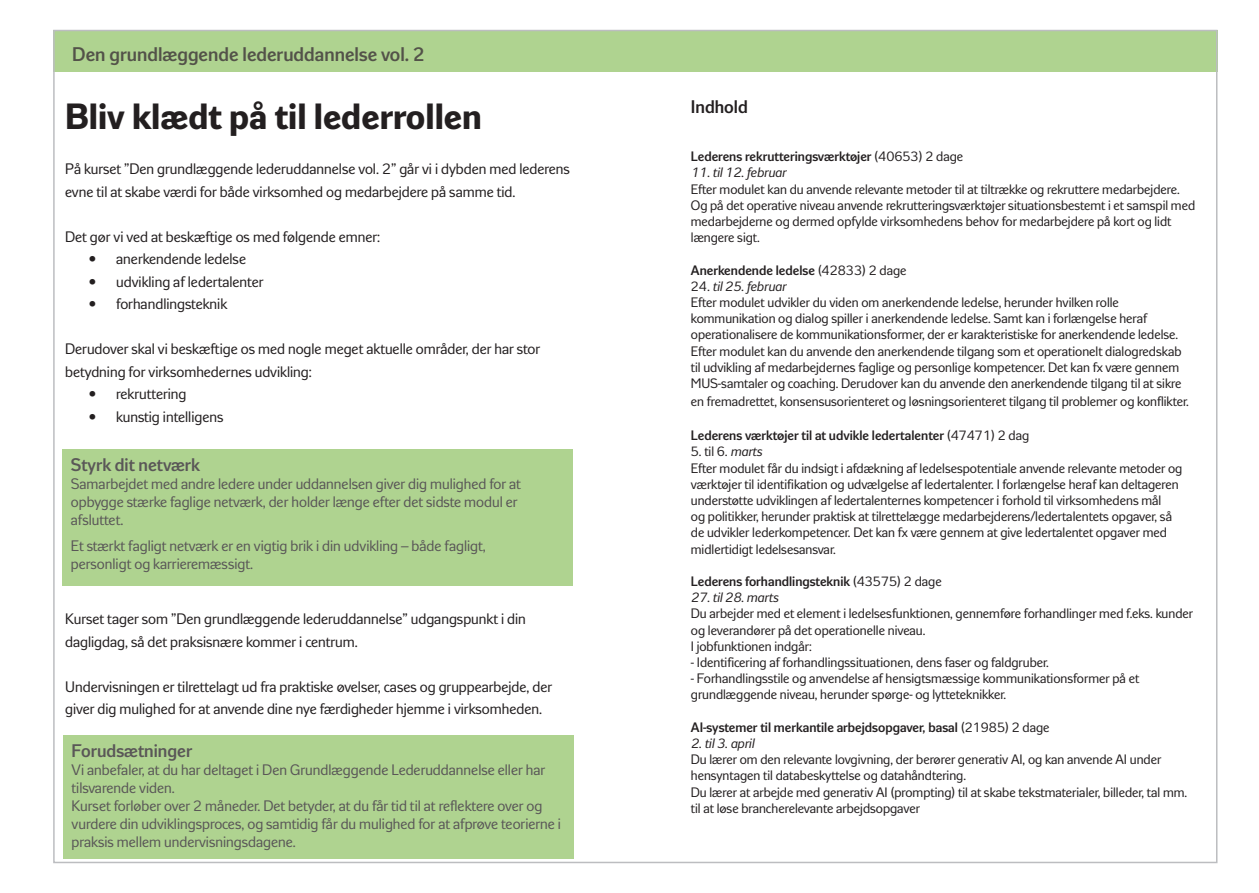
<style>
.page{position:relative;width:1259px;height:893px;background:#fff}
.page>*{position:absolute;margin:0;border:0;box-sizing:border-box;transform-origin:0 0}
.Brød_1__linje{font:700 36px "Lettre Gothic";color:#231f20}
.Brød_overskrift{font:600 19.5px "Lettre Gothic";color:#535249}
.t1{font:600 18px "Lettre Gothic";color:#231f20}
.Brød_1__linje-2{font:15px/18px "Lettre Gothic";color:#231f20}
.Brød_1__linje-3{font:13.5px/16.2px "Lettre Gothic";color:#231f20}
.Brød_1__linje-4{font:600 13.5px "Lettre Gothic";color:#231f20}
.Brød_1__linje-5{font:italic 13.5px "Lettre Gothic";color:#231f20}
.s1{font-weight:400}
.s2{font-style:normal}
.s3{font-style:italic}
</style>
<div class="page">
<div style="left:53px;top:31px;width:1164px;height:41px;background:#afd390"></div>
<div style="left:63px;top:736px;width:510px;height:123px;background:#afd390"></div>
<div style="left:62px;top:450px;width:511px;height:136px;background:#afd390"></div>
<p class="Brød_overskrift" style="left:72px;top:43px;width:354px">Den grundlæggende lederuddannelse vol. 2</p>
<p class="Brød_1__linje" style="left:65px;top:96px;width:418px">Bliv klædt på til lederrollen</p>
<p class="Brød_1__linje-2" style="left:65px;top:158px;width:506px;line-height:22.5px">På kurset ”Den grundlæggende lederuddannelse vol. 2” går vi i dybden med lederens evne til at skabe værdi for både virksomhed og medarbejdere på samme tid.</p>
<p class="Brød_1__linje-2" style="left:65px;top:228px;width:316px">Det gør vi ved at beskæftige os med følgende emner:</p>
<p class="Brød_1__linje-2" style="left:89px;top:250px;width:158px">• anerkendende ledelse</p>
<p class="Brød_1__linje-2" style="left:89px;top:273px;width:176px">• udvikling af ledertalenter</p>
<p class="Brød_1__linje-2" style="left:89px;top:295px;width:140px">• forhandlingsteknik</p>
<p class="Brød_1__linje-2" style="left:65px;top:338px;width:476px;line-height:22.5px">Derudover skal vi beskæftige os med nogle meget aktuelle områder, der har stor betydning for virksomhedernes udvikling:</p>
<p class="Brød_1__linje-2" style="left:89px;top:385px;width:99px">• rekruttering</p>
<p class="Brød_1__linje-2" style="left:89px;top:408px;width:136px">• kunstig intelligens</p>
<h3 class="t1" style="left:71px;top:454px;width:131px">Styrk dit netværk</h3>
<p class="Brød_1__linje-2" style="left:71px;top:475px;width:451px">Samarbejdet med andre ledere under uddannelsen giver dig mulighed for at opbygge stærke faglige netværk, der holder længe efter det sidste modul er afsluttet.</p>
<p class="Brød_1__linje-2" style="left:71px;top:537px;width:416px">Et stærkt fagligt netværk er en vigtig brik i din udvikling – både fagligt, personligt og karrieremæssigt.</p>
<p class="Brød_1__linje-2" style="left:65px;top:608px;width:462px;line-height:22.5px">Kurset tager som ”Den grundlæggende lederuddannelse” udgangspunkt i din dagligdag, så det praksisnære kommer i centrum.</p>
<p class="Brød_1__linje-2" style="left:65px;top:675px;width:488px;line-height:22.5px">Undervisningen er tilrettelagt ud fra praktiske øvelser, cases og gruppearbejde, der giver dig mulighed for at anvende dine nye færdigheder hjemme i virksomheden.</p>
<h3 class="t1" style="left:72px;top:740px;width:122px">Forudsætninger</h3>
<p class="Brød_1__linje-2" style="left:72px;top:761px;width:491px">Vi anbefaler, at du har deltaget i Den Grundlæggende Lederuddannelse eller har tilsvarende viden.<br>Kurset forløber over 2 måneder. Det betyder, at du får tid til at reflektere over og vurdere din udviklingsproces, og samtidig får du mulighed for at afprøve teorierne i praksis mellem undervisningsdagene.</p>
<p class="t1" style="left:691px;top:96px;width:59px">Indhold</p>
<p class="Brød_1__linje-4" style="left:691px;top:149px;width:274px">Lederens rekrutteringsværktøjer <span class="s1">(40653) 2 dage</span></p>
<p class="Brød_1__linje-5" style="left:691px;top:165px;width:97px">11. til 12. februar</p>
<p class="Brød_1__linje-3" style="left:691px;top:181px;width:506px">Efter modulet kan du anvende relevante metoder til at tiltrække og rekruttere medarbejdere.<br>Og på det operative niveau anvende rekrutteringsværktøjer situationsbestemt i et samspil med medarbejderne og dermed opfylde virksomhedens behov for medarbejdere på kort og lidt længere sigt.</p>
<p class="Brød_1__linje-4" style="left:691px;top:262px;width:217px">Anerkendende ledelse <span class="s1">(42833) 2 dage</span></p>
<p class="Brød_1__linje-5" style="left:691px;top:279px;width:97px"><span class="s2">24</span>. til 25. februar</p>
<p class="Brød_1__linje-3" style="left:691px;top:294px;width:489px">Efter modulet udvikler du viden om anerkendende ledelse, herunder hvilken rolle kommunikation og dialog spiller i anerkendende ledelse. Samt kan i forlængelse heraf operationalisere de kommunikationsformer, der er karakteristiske for anerkendende ledelse.</p>
<p class="Brød_1__linje-3" style="left:691px;top:343px;width:492px">Efter modulet kan du anvende den anerkendende tilgang som et operationelt dialogredskab til udvikling af medarbejdernes faglige og personlige kompetencer. Det kan fx være gennem<br>MUS-samtaler og coaching. Derudover kan du anvende den anerkendende tilgang til at sikre</p>
<p class="Brød_1__linje-3" style="left:691px;top:393px;width:499px">en fremadrettet, konsensusorienteret og løsningsorienteret tilgang til problemer og konflikter.</p>
<p class="Brød_1__linje-4" style="left:691px;top:428px;width:340px">Lederens værktøjer til at udvikle ledertalenter <span class="s1">(47471) 2 dag</span></p>
<p class="Brød_1__linje-3" style="left:691px;top:444px;width:73px">5. til 6<span class="s3">. marts</span></p>
<p class="Brød_1__linje-3" style="left:691px;top:460px;width:493px">Efter modulet får du indsigt i afdækning af ledelsespotentiale anvende relevante metoder og værktøjer til identifikation og udvælgelse af ledertalenter. I forlængelse heraf kan deltageren understøtte udviklingen af ledertalenternes kompetencer i forhold til virksomhedens mål<br>og politikker, herunder praktisk at tilrettelægge medarbejderens/ledertalentets opgaver, så de udvikler lederkompetencer. Det kan fx være gennem at give ledertalentet opgaver med midlertidigt ledelsesansvar.</p>
<p class="Brød_1__linje-4" style="left:691px;top:574px;width:252px">Lederens forhandlingsteknik <span class="s1">(43575) 2 dage</span></p>
<p class="Brød_1__linje-5" style="left:691px;top:590px;width:89px">27. til 28. marts</p>
<p class="Brød_1__linje-3" style="left:691px;top:606px;width:504px">Du arbejder med et element i ledelsesfunktionen, gennemføre forhandlinger med f.eks. kunder og leverandører på det operationelle niveau.</p>
<p class="Brød_1__linje-3" style="left:691px;top:638px;width:122px">I jobfunktionen indgår:</p>
<p class="Brød_1__linje-3" style="left:691px;top:654px;width:359px">- Identificering af forhandlingssituationen, dens faser og faldgruber.</p>
<p class="Brød_1__linje-3" style="left:691px;top:671px;width:450px">- Forhandlingsstile og anvendelse af hensigtsmæssige kommunikationsformer på et grundlæggende niveau, herunder spørge- og lytteteknikker.</p>
<p class="Brød_1__linje-4" style="left:691px;top:719px;width:360px">AI-systemer til merkantile arbejdsopgaver, basal <span class="s1">(21985) 2 dage</span></p>
<p class="Brød_1__linje-5" style="left:691px;top:736px;width:65px">2. til 3. april</p>
<p class="Brød_1__linje-3" style="left:691px;top:752px;width:472px">Du lærer om den relevante lovgivning, der berører generativ AI, og kan anvende AI under hensyntagen til databeskyttelse og datahåndtering.</p>
<p class="Brød_1__linje-3" style="left:691px;top:784px;width:498px">Du lærer at arbejde med generativ AI (prompting) til at skabe tekstmaterialer, billeder, tal mm. til at løse brancherelevante arbejdsopgaver</p>
</div>
